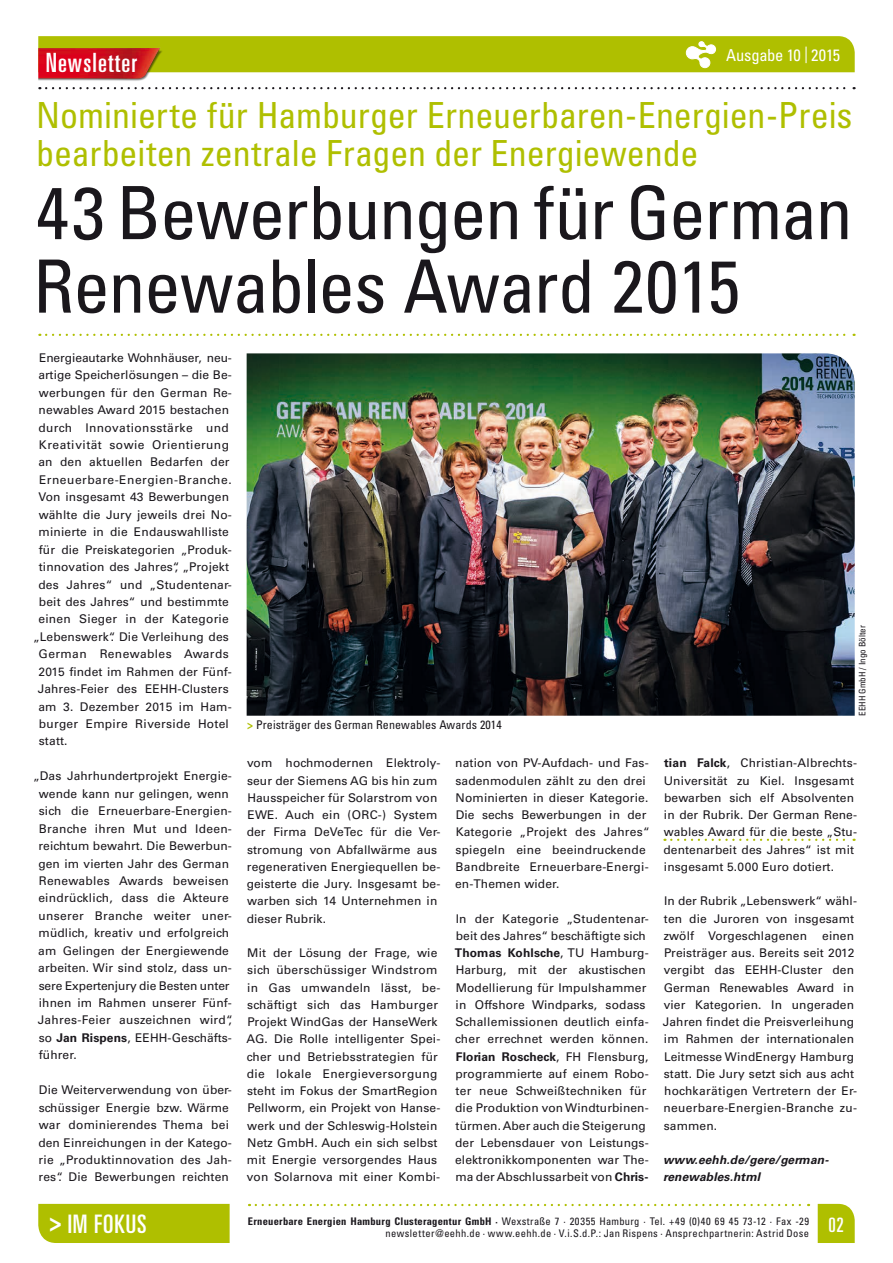
<style>
.page{position:relative;width:893px;height:1263px;background:#fff}
.page>*{position:absolute;margin:0;border:0;box-sizing:border-box;transform-origin:0 0}
.t1{font:condensed 73.5px/73.5px "Univers LT Std";letter-spacing:-.015em;color:#1a171c}
.t2{font:condensed 36px/37.5px "Univers LT Std";letter-spacing:-.005em;color:#afbf00}
.t3{font:ultra-condensed 26.55px "Univers LT Std";letter-spacing:.045em;color:#fff}
.t4{font:ultra-condensed 25.5px "Univers LT Std";letter-spacing:.04em;color:#fff}
.t5{font:ultra-condensed 19.8px "Univers LT Std";color:#fff}
.t6{font:condensed 16.5px "Univers LT Std";letter-spacing:-.015em;color:#fff}
.t7{font:12px/17.2px "Univers LT Std";letter-spacing:.01em;color:#1a171c}
.t8{font:12px "Univers LT Std";letter-spacing:.035em;color:#1a171c}
.t9{font:condensed 12px "Univers LT Std";letter-spacing:.01em;color:#1a171c}
.t10{font:italic 700 12px/17.2px "Univers LT Std";letter-spacing:.01em;color:#1a171c}
.t11{font:12px "Univers LT Std";letter-spacing:.045em;color:#1a171c}
.t12{font:12px "Univers LT Std";letter-spacing:.04em;color:#1a171c}
.t13{font:condensed 10.5px/12.6px "Univers LT Std";letter-spacing:.035em;color:#1a171c;text-align:right}
.t14{font:condensed 9px "Univers LT Std";color:#1a171c}
.s1{font-weight:700}
.s2{font-weight:700;color:#afbf00}
.s3{font-weight:700;font-stretch:condensed}
</style>
<div class="page">
<img style="left:38px;top:72px;width:150px;height:9px">
<svg style="left:46px;top:87px;width:809px;height:2px"></svg>
<svg style="left:38px;top:36px;width:817px;height:36px;background:#b3af07"></svg>
<svg style="left:256px;top:1204px;width:553px;height:2px"></svg>
<svg style="left:818px;top:1204px;width:37px;height:39px"></svg>
<div style="left:38px;top:1204px;width:192px;height:39px;background:#afbf00"></div>
<svg style="left:46px;top:334px;width:809px;height:2px"></svg>
<svg style="left:671px;top:839px;width:184px;height:2px"></svg>
<img style="left:247px;top:353px;width:608px;height:363px">
<h3 class="t3" style="left:46px;top:48px;width:93px">Newsletter</h3>
<h3 class="t6" style="left:726px;top:44px;width:116px">Ausgabe 10 | 2015</h3>
<h2 class="t2" style="left:36px;top:96px;width:818px">Nominierte für Hamburger Erneuerbaren-Energien-Preis bearbeiten zentrale Fragen der Energiewende</h2>
<h1 class="t1" style="left:33px;top:175px;width:821px">43 Bewerbungen für German<br>Renewables Award 2015</h1>
<p class="t7" style="left:39px;top:349px;width:194px">Energieautarke Wohnhäuser, neu-</p>
<p class="t7" style="left:38px;top:366px;width:195px">artige Speicherlösungen – die Be-</p>
<p class="t7" style="left:39px;top:384px;width:195px">werbungen für den German Re-</p>
<p class="t7" style="left:39px;top:401px;width:192px">newables Award 2015 bestachen</p>
<p class="t8" style="left:38px;top:420px;width:192px">durch Innovationsstärke und</p>
<p class="t12" style="left:39px;top:438px;width:192px">Kreativität sowie Orientierung</p>
<p class="t7" style="left:38px;top:454px;width:193px">an den aktuellen Bedarfen der</p>
<p class="t11" style="left:39px;top:472px;width:194px">Erneuerbare-Energien-Branche.</p>
<p class="t7" style="left:39px;top:488px;width:192px">Von insgesamt 43 Bewerbungen</p>
<p class="t7" style="left:39px;top:506px;width:195px">wählte die Jury jeweils drei No-</p>
<p class="t7" style="left:39px;top:523px;width:192px">minierte in die Endauswahlliste</p>
<p class="t7" style="left:39px;top:541px;width:195px">für die Preiskategorien „Produk-</p>
<p class="t7" style="left:39px;top:558px;width:192px">tinnovation des Jahres“, „Projekt</p>
<p class="t7" style="left:38px;top:576px;width:195px">des Jahres“ und „Studentenar-</p>
<p class="t7" style="left:39px;top:593px;width:191px">beit des Jahres“ und bestimmte</p>
<p class="t7" style="left:38px;top:611px;width:192px">einen Sieger in der Kategorie</p>
<p class="t7" style="left:33px;top:628px;width:197px">„Lebenswerk“. Die Verleihung des</p>
<p class="t8" style="left:39px;top:647px;width:192px">German Renewables Awards</p>
<p class="t7" style="left:39px;top:663px;width:195px">2015 findet im Rahmen der Fünf-</p>
<p class="t7" style="left:38px;top:680px;width:192px">Jahres-Feier des EEHH-Clusters</p>
<p class="t7" style="left:38px;top:698px;width:195px">am 3. Dezember 2015 im Ham-</p>
<p class="t7" style="left:39px;top:715px;width:191px">burger Empire Riverside Hotel</p>
<p class="t7" style="left:39px;top:733px;width:30px">statt.</p>
<p class="t7" style="left:38px;top:767px;width:197px;text-indent:-5px">„Das Jahrhundertprojekt Energie&shy;wende kann nur gelingen, wenn sich die Erneuerbare-Energien-<br>Branche ihren Mut und Ideen&shy;reichtum bewahrt. Die Bewerbun&shy;gen im vierten Jahr des German<br>Renewables Awards beweisen eindrücklich, dass die Akteure unserer Branche weiter uner&shy;müdlich, kreativ und erfolgreich am Gelingen der Energiewende arbeiten. Wir sind stolz, dass un&shy;sere Expertenjury die Besten unter ihnen im Rahmen unserer Fünf-<br>Jahres-Feier auszeichnen wird“, so <span class="s1">Jan Rispens</span>, EEHH-Geschäfts&shy;führer.</p>
<p class="t7" style="left:38px;top:1081px;width:195px">Die Weiterverwendung von über&shy;schüssiger Energie bzw. Wärme war dominierendes Thema bei den Einreichungen in der Katego&shy;rie „Produktinnovation des Jah&shy;res“. Die Bewerbungen reichten</p>
<p class="t9" style="left:247px;top:717px;width:256px"><span class="s2">&gt;</span> Preisträger des German Renewables Awards 2014</p>
<p class="t7" style="left:247px;top:754px;width:195px">vom hochmodernen Elektroly&shy;seur der Siemens AG bis hin zum<br>Hausspeicher für Solarstrom von<br>EWE. Auch ein (ORC-) System der Firma DeVeTec für die Ver&shy;stromung von Abfallwärme aus regenerativen Energiequellen be&shy;geisterte die Jury. Insgesamt be&shy;warben sich 14 Unternehmen in dieser Rubrik.</p>
<p class="t7" style="left:247px;top:944px;width:195px">Mit der Lösung der Frage, wie sich überschüssiger Windstrom in Gas umwandeln lässt, be&shy;schäftigt sich das Hamburger<br>Projekt WindGas der HanseWerk<br>AG. Die Rolle intelligenter Spei&shy;cher und Betriebsstrategien für die lokale Energieversorgung steht im Fokus der SmartRegion<br>Pellworm, ein Projekt von Hanse&shy;werk und der Schleswig-Holstein<br>Netz GmbH. Auch ein sich selbst mit Energie versorgendes Haus von Solarnova mit einer Kombi-</p>
<p class="t7" style="left:455px;top:755px;width:196px">nation von PV-Aufdach- und Fas&shy;sadenmodulen zählt zu den drei<br>Nominierten in dieser Kategorie.<br>Die sechs Bewerbungen in der<br>Kategorie „Projekt des Jahres“ spiegeln eine beeindruckende<br>Bandbreite Erneuerbare-Energi&shy;en-Themen wider.</p>
<p class="t7" style="left:455px;top:910px;width:195px">In der Kategorie „Studentenar&shy;beit des Jahres“ beschäftigte sich<br><span class="s1">Thomas Kohlsche</span>, TU Hamburg-<br>Harburg, mit der akustischen<br>Modellierung für Impulshammer in Offshore Windparks, sodass<br>Schallemissionen deutlich einfa&shy;cher errechnet werden können.<br><span class="s1">Florian Roscheck</span>, FH Flensburg, programmierte auf einem Robo&shy;ter neue Schweißtechniken für die Produktion von Windturbinen&shy;türmen. Aber auch die Steigerung der Lebensdauer von Leistungs&shy;elektronikkomponenten war The&shy;ma der Abschlussarbeit von <span class="s1">Chris-</span></p>
<p class="t14" style="left:856px;top:716px;width:92px;rotate:-90deg">EEHH GmbH / Ingo Bölter</p>
<p class="t7" style="left:663px;top:754px;width:195px"><span class="s1">tian Falck</span>, Christian-Albrechts-<br>Universität zu Kiel. Insgesamt bewarben sich elf Absolventen in der Rubrik. Der German Rene&shy;wables Award für die beste „Stu&shy;dentenarbeit des Jahres“ ist mit insgesamt 5.000 Euro dotiert.</p>
<p class="t7" style="left:664px;top:892px;width:195px">In der Rubrik „Lebenswerk“ wähl&shy;ten die Juroren von insgesamt zwölf Vorgeschlagenen</p>
<p class="t7" style="left:663px;top:927px;width:196px;text-indent:159px">einen<br>Preisträger aus. Bereits seit 2012 vergibt das EEHH-Cluster den<br>German Renewables Award in vier Kategorien. In ungeraden<br>Jahren findet die Preisverleihung im Rahmen der internationalen<br>Leitmesse WindEnergy Hamburg statt. Die Jury setzt sich aus acht hochkarätigen Vertretern der Er&shy;neuerbare-Energien-Branche zu&shy;sammen.</p>
<p class="t10" style="left:663px;top:1151px;width:167px">www.eehh.de/gere/german&shy;renewables.html</p>
<h3 class="t4" style="left:49px;top:1209px;width:99px"><span class="s3">&gt;</span> IM FOKUS</h3>
<h3 class="t5" style="left:828px;top:1213px;width:17px">02</h3>
<p class="t13" style="left:248px;top:1215px;width:563px"><span class="s1">Erneuerbare Energien Hamburg Clusteragentur GmbH ·</span> Wexstraße 7 · 20355 Hamburg · Tel. +49 (0)40 69 45 73-12 · Fax -29 newsletter@eehh.de · www.eehh.de · V.i.S.d.P.: Jan Rispens · Ansprechpartnerin: Astrid Dose</p>
</div>
